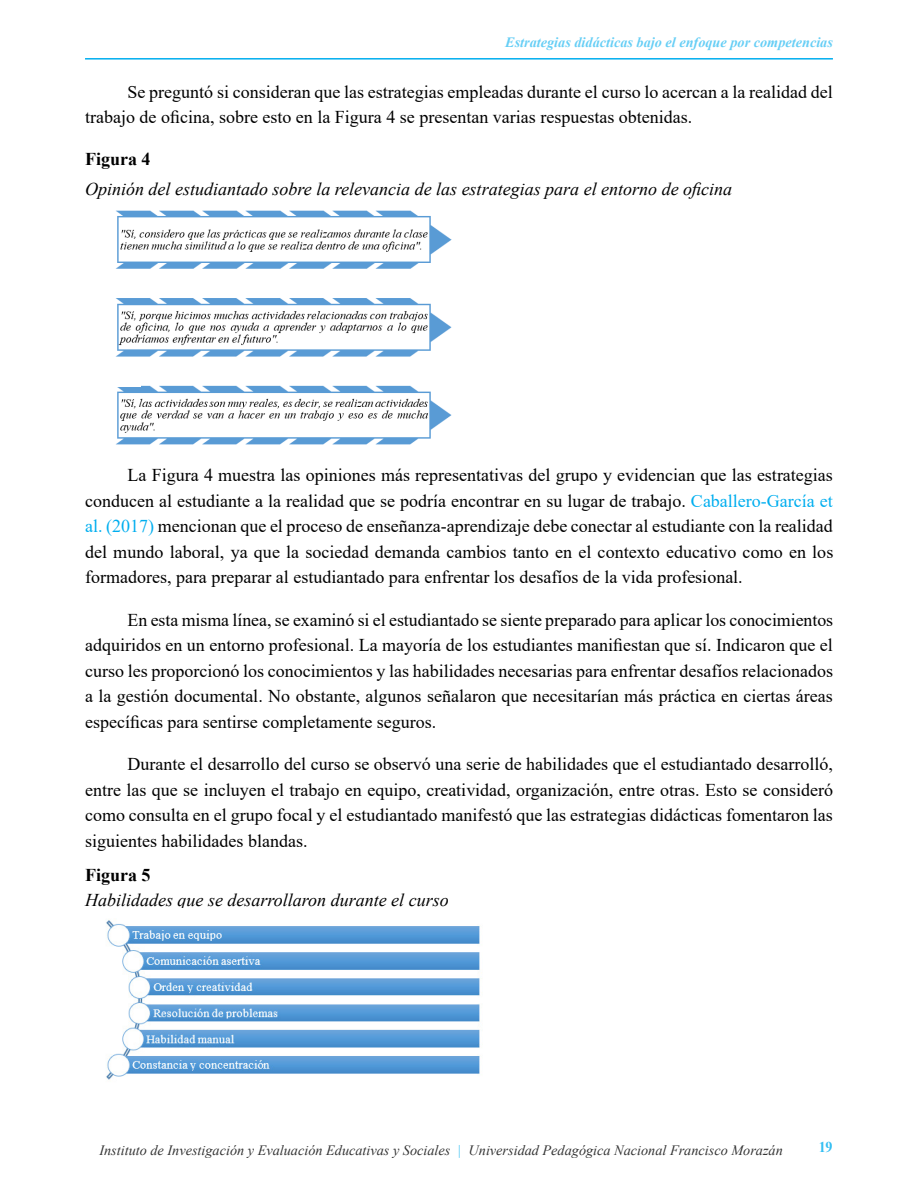
<style>
.page{position:relative;width:918px;height:1188px;background:#fff}
.page>*{position:absolute;margin:0;border:0;box-sizing:border-box;transform-origin:0 0}
.Body_Cites{font:18px/25.5px "Times New Roman";color:#000;text-align:justify}
.Body_Cites-2{font:italic 18px "Times New Roman";color:#000}
.Body_Cites-3{font:700 18px "Times New Roman";color:#000}
.t1{font:700 15px "Times New Roman";color:#00aeef;scale:.94 1}
.t2{font:italic 14.25px "Times New Roman";color:#000}
.t3{font:italic 700 14.25px "Times New Roman";color:#00aeef}
.s1{color:#00aeef}
</style>
<div class="page">
<hr style="left:85px;top:58px;width:748px;height:2px;background:#00aeef">
<img style="left:115px;top:210px;width:337px;height:235px">
<img style="left:106px;top:919px;width:374px;height:161px">
<div style="left:114px;top:281px;width:30px;height:12px;background:#fff"></div>
<div style="left:112px;top:375px;width:29px;height:12px;background:#fff"></div>
<div style="left:105px;top:364px;width:30px;height:11px;background:#fff"></div>
<p class="t3" style="left:505px;top:33px;width:329px">Estrategias didácticas bajo el enfoque por competencias</p>
<p class="Body_Cites" style="left:85px;top:78px;width:749px;text-indent:43px">Se preguntó si consideran que las estrategias empleadas durante el curso lo acercan a la realidad del trabajo de oficina, sobre esto en la Figura 4 se presentan varias respuestas obtenidas.</p>
<p class="Body_Cites-3" style="left:85px;top:146px;width:67px">Figura 4</p>
<p class="Body_Cites-2" style="left:85px;top:177px;width:649px">Opinión del estudiantado sobre la relevancia de las estrategias para el entorno de oficina</p>
<p class="Body_Cites" style="left:85px;top:462px;width:750px;text-indent:43px">La Figura 4 muestra las opiniones más representativas del grupo y evidencian que las estrategias conducen al estudiante a la realidad que se podría encontrar en su lugar de trabajo. <span class="s1">Caballero-García et al. (2017)</span> mencionan que el proceso de enseñanza-aprendizaje debe conectar al estudiante con la realidad del mundo laboral, ya que la sociedad demanda cambios tanto en el contexto educativo como en los formadores, para preparar al estudiantado para enfrentar los desafíos de la vida profesional.</p>
<p class="Body_Cites" style="left:85px;top:606px;width:750px;text-indent:43px">En esta misma línea, se examinó si el estudiantado se siente preparado para aplicar los conocimientos adquiridos en un entorno profesional. La mayoría de los estudiantes manifiestan que sí. Indicaron que el curso les proporcionó los conocimientos y las habilidades necesarias para enfrentar desafíos relacionados a la gestión documental. No obstante, algunos señalaron que necesitarían más práctica en ciertas áreas específicas para sentirse completamente seguros.</p>
<p class="Body_Cites" style="left:85px;top:751px;width:749px;text-indent:43px">Durante el desarrollo del curso se observó una serie de habilidades que el estudiantado desarrolló, entre las que se incluyen el trabajo en equipo, creatividad, organización, entre otras. Esto se consideró como consulta en el grupo focal y el estudiantado manifestó que las estrategias didácticas fomentaron las siguientes habilidades blandas.</p>
<p class="Body_Cites-3" style="left:85px;top:862px;width:67px">Figura 5</p>
<p class="Body_Cites-2" style="left:85px;top:888px;width:365px">Habilidades que se desarrollaron durante el curso</p>
<p class="t2" style="left:99px;top:1140px;width:685px">Instituto de Investigación y Evaluación Educativas y Sociales <span class="s1">|</span> Universidad Pedagógica Nacional Francisco Morazán</p>
<p class="t1" style="left:819px;top:1136px;width:16px">19</p>
</div>
